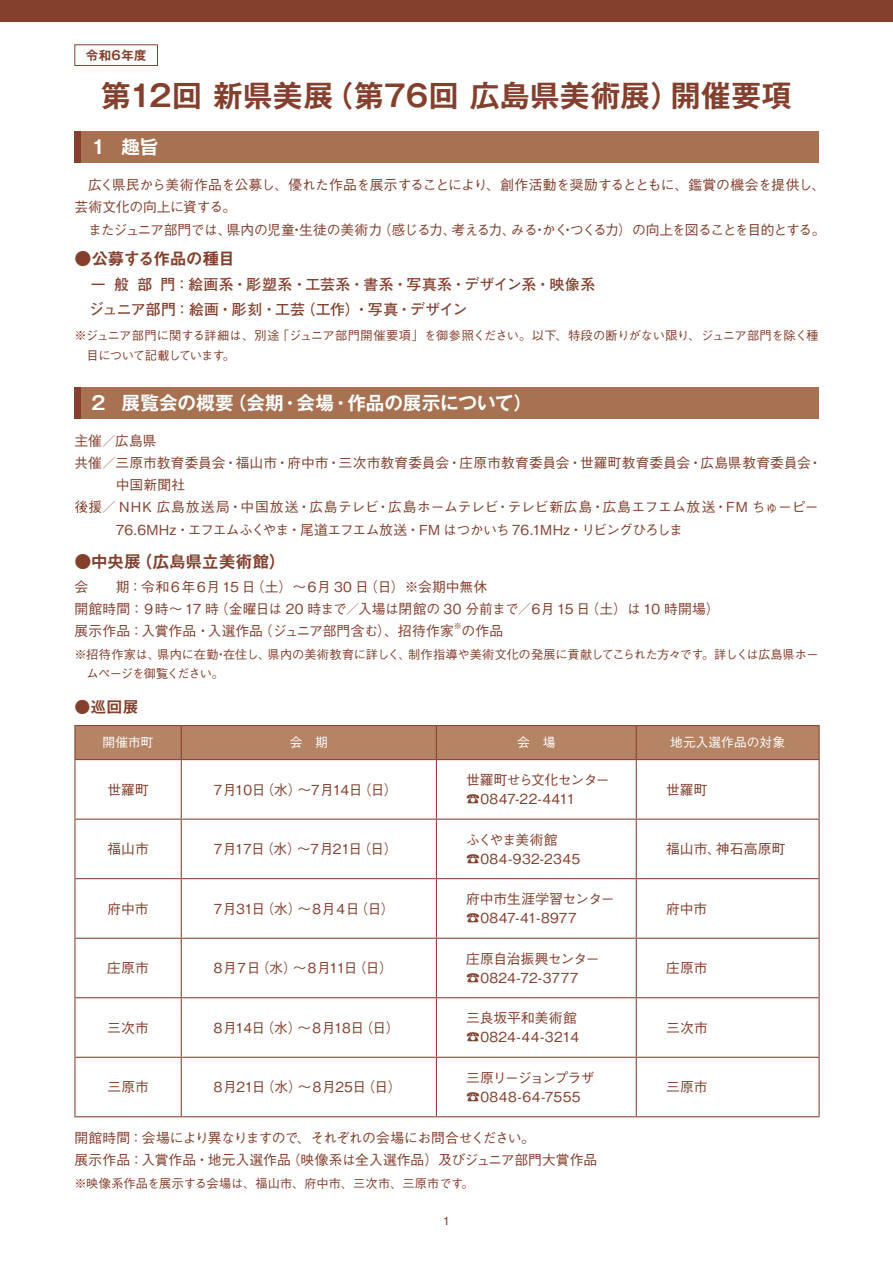
<style>
.page{position:relative;width:893px;height:1263px;background:#fff}
.page>*{position:absolute;margin:0;border:0;box-sizing:border-box;transform-origin:0 0}
.t1{font:700 29.7px "Gothic MB101 Pro De";letter-spacing:.01em;color:#843f2d}
.t2{font:700 18.6px "Gothic MB101 Pro De";color:#fff}
.t3{font:16.95px "Midashi Go Pro MB31";letter-spacing:-.02em;color:#843f2d}
.t4{font:16.95px "Midashi Go Pro MB31";letter-spacing:-.04em;color:#843f2d}
.t5{font:15.9px "Midashi Go Pro MB31";color:#843f2d}
.t6{font:700 14.85px/25px "Futo Go B101 Pro";letter-spacing:.015em;color:#843f2d}
.t7{font:500 13.8px/19.2px "Gothic BBB Pro";letter-spacing:-.01em;color:#843f2d}
.t8{font:500 13.8px/22.4px "Gothic BBB Pro";letter-spacing:-.035em;color:#843f2d}
.t9{font:500 13.8px "Gothic BBB Pro";letter-spacing:-.07em;color:#843f2d}
.t10{font:500 13.8px "Gothic BBB Pro";letter-spacing:.035em;color:#843f2d}
.t11{font:500 13.8px "Gothic BBB Pro";letter-spacing:-.08em;color:#843f2d}
.t12{font:500 13.8px "Gothic BBB Pro";letter-spacing:-.045em;color:#843f2d}
.t13{font:500 13.8px/19.2px "Gothic BBB Pro";letter-spacing:-.05em;color:#843f2d}
.t14{font:500 13.8px/19.2px "Gothic BBB Pro";letter-spacing:.025em;color:#843f2d}
.t15{font:500 13.8px "Gothic BBB Pro";letter-spacing:-.04em;color:#843f2d}
.t16{font:500 13.8px "Gothic BBB Pro";letter-spacing:-.13em;color:#843f2d}
.t17{font:500 13.8px "Gothic BBB Pro";letter-spacing:-.135em;color:#843f2d}
.t18{font:500 13.8px "Gothic BBB Pro";letter-spacing:.01em;color:#843f2d}
.t19{font:500 12.75px "Gothic BBB Pro";color:#fff}
.t20{font:700 12.45px "Gothic MB101 Pro De";letter-spacing:.035em;color:#843f2d}
.t21{font:500 12.15px/19.2px "Gothic BBB Pro";letter-spacing:-.02em;color:#843f2d}
.t22{font:500 12.15px "Gothic BBB Pro";color:#843f2d}
.t23{font:11.7px "Helvetica LT Pro";color:#843f2d}
.t24{font:500 8.1px "Gothic BBB Pro";color:#843f2d}
</style>
<div class="page">
<div style="left:0;top:0;width:893px;height:21px;background:#843f2d"></div>
<div style="left:74px;top:44px;width:84px;height:22px;border:1px solid #843f2d"></div>
<div style="left:74px;top:131px;width:745px;height:32px;background:#a87151"></div>
<div style="left:74px;top:131px;width:7px;height:32px;background:#843f2d"></div>
<div style="left:74px;top:387px;width:745px;height:32px;background:#a87151"></div>
<div style="left:74px;top:387px;width:7px;height:32px;background:#843f2d"></div>
<div style="left:75px;top:726px;width:744px;height:33px;background:#b48465"></div>
<hr style="left:74px;top:725px;width:107px;height:1px;background:#843f2d">
<hr style="left:74px;top:726px;width:1px;height:33px;background:#843f2d">
<hr style="left:181px;top:725px;width:255px;height:1px;background:#843f2d">
<hr style="left:181px;top:726px;width:1px;height:33px;background:#843f2d">
<hr style="left:436px;top:725px;width:200px;height:1px;background:#843f2d">
<hr style="left:436px;top:726px;width:1px;height:33px;background:#843f2d">
<hr style="left:636px;top:725px;width:184px;height:1px;background:#843f2d">
<hr style="left:636px;top:726px;width:1px;height:33px;background:#843f2d">
<hr style="left:819px;top:726px;width:1px;height:33px;background:#843f2d">
<hr style="left:74px;top:759px;width:107px;height:1px;background:#843f2d">
<hr style="left:74px;top:760px;width:1px;height:59px;background:#843f2d">
<hr style="left:181px;top:759px;width:255px;height:1px;background:#843f2d">
<hr style="left:181px;top:760px;width:1px;height:59px;background:#843f2d">
<hr style="left:436px;top:759px;width:200px;height:1px;background:#843f2d">
<hr style="left:436px;top:760px;width:1px;height:59px;background:#843f2d">
<hr style="left:636px;top:759px;width:184px;height:1px;background:#843f2d">
<hr style="left:636px;top:760px;width:1px;height:59px;background:#843f2d">
<hr style="left:819px;top:760px;width:1px;height:59px;background:#843f2d">
<hr style="left:74px;top:819px;width:107px;height:1px;background:#843f2d">
<hr style="left:74px;top:820px;width:1px;height:58px;background:#843f2d">
<hr style="left:181px;top:819px;width:255px;height:1px;background:#843f2d">
<hr style="left:181px;top:820px;width:1px;height:58px;background:#843f2d">
<hr style="left:436px;top:819px;width:200px;height:1px;background:#843f2d">
<hr style="left:436px;top:820px;width:1px;height:58px;background:#843f2d">
<hr style="left:636px;top:819px;width:184px;height:1px;background:#843f2d">
<hr style="left:636px;top:820px;width:1px;height:58px;background:#843f2d">
<hr style="left:819px;top:820px;width:1px;height:58px;background:#843f2d">
<hr style="left:74px;top:878px;width:107px;height:1px;background:#843f2d">
<hr style="left:74px;top:879px;width:1px;height:59px;background:#843f2d">
<hr style="left:181px;top:878px;width:255px;height:1px;background:#843f2d">
<hr style="left:181px;top:879px;width:1px;height:59px;background:#843f2d">
<hr style="left:436px;top:878px;width:200px;height:1px;background:#843f2d">
<hr style="left:436px;top:879px;width:1px;height:59px;background:#843f2d">
<hr style="left:636px;top:878px;width:184px;height:1px;background:#843f2d">
<hr style="left:636px;top:879px;width:1px;height:59px;background:#843f2d">
<hr style="left:819px;top:879px;width:1px;height:59px;background:#843f2d">
<hr style="left:74px;top:938px;width:107px;height:1px;background:#843f2d">
<hr style="left:74px;top:939px;width:1px;height:58px;background:#843f2d">
<hr style="left:181px;top:938px;width:255px;height:1px;background:#843f2d">
<hr style="left:181px;top:939px;width:1px;height:58px;background:#843f2d">
<hr style="left:436px;top:938px;width:200px;height:1px;background:#843f2d">
<hr style="left:436px;top:939px;width:1px;height:58px;background:#843f2d">
<hr style="left:636px;top:938px;width:184px;height:1px;background:#843f2d">
<hr style="left:636px;top:939px;width:1px;height:58px;background:#843f2d">
<hr style="left:819px;top:939px;width:1px;height:58px;background:#843f2d">
<hr style="left:74px;top:997px;width:107px;height:1px;background:#843f2d">
<hr style="left:74px;top:998px;width:1px;height:59px;background:#843f2d">
<hr style="left:181px;top:997px;width:255px;height:1px;background:#843f2d">
<hr style="left:181px;top:998px;width:1px;height:59px;background:#843f2d">
<hr style="left:436px;top:997px;width:200px;height:1px;background:#843f2d">
<hr style="left:436px;top:998px;width:1px;height:59px;background:#843f2d">
<hr style="left:636px;top:997px;width:184px;height:1px;background:#843f2d">
<hr style="left:636px;top:998px;width:1px;height:59px;background:#843f2d">
<hr style="left:819px;top:998px;width:1px;height:59px;background:#843f2d">
<hr style="left:74px;top:1057px;width:107px;height:1px;background:#843f2d">
<hr style="left:74px;top:1058px;width:1px;height:58px;background:#843f2d">
<hr style="left:181px;top:1057px;width:255px;height:1px;background:#843f2d">
<hr style="left:181px;top:1058px;width:1px;height:58px;background:#843f2d">
<hr style="left:436px;top:1057px;width:200px;height:1px;background:#843f2d">
<hr style="left:436px;top:1058px;width:1px;height:58px;background:#843f2d">
<hr style="left:636px;top:1057px;width:184px;height:1px;background:#843f2d">
<hr style="left:636px;top:1058px;width:1px;height:58px;background:#843f2d">
<hr style="left:819px;top:1058px;width:1px;height:58px;background:#843f2d">
<hr style="left:74px;top:1116px;width:107px;height:1px;background:#843f2d">
<hr style="left:181px;top:1116px;width:255px;height:1px;background:#843f2d">
<hr style="left:436px;top:1116px;width:200px;height:1px;background:#843f2d">
<hr style="left:636px;top:1116px;width:184px;height:1px;background:#843f2d">
<p class="t20" style="left:86px;top:45px;width:62px">令和6年度</p>
<h1 class="t1" style="left:101px;top:71px;width:692px">第12回 新県美展（第76回 広島県美術展）開催要項</h1>
<h2 class="t2" style="left:89px;top:132px;width:71px">１ 趣旨</h2>
<p class="t8" style="left:74px;top:172px;width:752px;text-indent:14px">広く県民から美術作品を公募し、優れた作品を展示することにより、創作活動を奨励するとともに、鑑賞の機会を提供し、芸術文化の向上に資する。</p>
<p class="t9" style="left:88px;top:218px;width:739px">またジュニア部門では、県内の児童・生徒の美術力（感じる力、考える力、みる・かく・つくる力）の向上を図ることを目的とする。</p>
<p class="t4" style="left:74px;top:245px;width:162px">●公募する作品の種目</p>
<p class="t6" style="left:74px;top:270px;width:522px;text-indent:16px">一般部門：絵画系・彫塑系・工芸系・書系・写真系・デザイン系・映像系　ジュニア部門：絵画・彫刻・工芸（工作）・写真・デザイン</p>
<p class="t21" style="left:87px;top:325px;width:733px;text-indent:-12px">※ジュニア部門に関する詳細は、別途「ジュニア部門開催要項」を御参照ください。以下、特段の断りがない限り、ジュニア部門を除く種目について記載しています。</p>
<h2 class="t2" style="left:89px;top:387px;width:444px">２ 展覧会の概要（会期・会場・作品の展示について）</h2>
<p class="t7" style="left:74px;top:429px;width:84px">主催／広島県</p>
<p class="t7" style="left:74px;top:451px;width:749px">共催／三原市教育委員会・福山市・府中市・三次市教育委員会・庄原市教育委員会・世羅町教育委員会・広島県教育委員会・</p>
<p class="t7" style="left:116px;top:474px;width:71px">中国新聞社</p>
<p class="t10" style="left:74px;top:496px;width:746px">後援／ NHK 広島放送局・中国放送・広島テレビ・広島ホームテレビ・テレビ新広島・広島エフエム放送・FM ちゅーピー</p>
<p class="t12" style="left:116px;top:518px;width:568px">76.6MHz・エフエムふくやま・尾道エフエム放送・FM はつかいち 76.1MHz・リビングひろしま</p>
<p class="t3" style="left:74px;top:548px;width:213px">●中央展（広島県立美術館）</p>
<p class="t7" style="left:74px;top:573px;width:647px;line-height:22.4px">会　　期：令和６年６月 15 日（土）～６月 30 日（日）※会期中無休<br>開館時間：９時～ 17 時（金曜日は 20 時まで／入場は閉館の 30 分前まで／６月 15 日（土）は 10 時開場）展示作品：入賞作品・入選作品（ジュニア部門含む）、招待作家</p>
<p class="t24" style="left:454px;top:620px;width:10px">※</p>
<p class="t7" style="left:462px;top:620px;width:43px">の作品</p>
<p class="t21" style="left:87px;top:644px;width:733px;text-indent:-12px">※招待作家は、県内に在勤・在住し、県内の美術教育に詳しく、制作指導や美術文化の発展に貢献してこられた方々です。詳しくは広島県ホームページを御覧ください。</p>
<p class="t5" style="left:74px;top:694px;width:66px">●巡回展</p>
<p class="t19" style="left:103px;top:732px;width:53px">開催市町</p>
<p class="t19" style="left:290px;top:732px;width:40px">会　期</p>
<p class="t19" style="left:517px;top:732px;width:40px">会　場</p>
<p class="t19" style="left:670px;top:732px;width:116px">地元入選作品の対象</p>
<p class="t7" style="left:107px;top:778px;width:43px">世羅町</p>
<p class="t11" style="left:211px;top:778px;width:188px">７月10日（水）～７月14日（日）</p>
<p class="t13" style="left:466px;top:768px;width:145px">世羅町せら文化センター☎0847-22-4411</p>
<p class="t7" style="left:666px;top:778px;width:43px">世羅町</p>
<p class="t7" style="left:107px;top:838px;width:43px">福山市</p>
<p class="t11" style="left:211px;top:838px;width:188px">７月17日（水）～７月21日（日）</p>
<p class="t14" style="left:466px;top:828px;width:116px">ふくやま美術館☎084-932-2345</p>
<p class="t18" style="left:666px;top:838px;width:121px">福山市、神石高原町</p>
<p class="t7" style="left:107px;top:897px;width:43px">府中市</p>
<p class="t16" style="left:211px;top:897px;width:185px">７月31日（水）～８月４日（日）</p>
<p class="t7" style="left:466px;top:888px;width:150px">府中市生涯学習センター☎0847-41-8977</p>
<p class="t7" style="left:666px;top:897px;width:43px">府中市</p>
<p class="t7" style="left:107px;top:957px;width:43px">庄原市</p>
<p class="t17" style="left:211px;top:957px;width:183px">８月７日（水）～８月11日（日）</p>
<p class="t7" style="left:466px;top:947px;width:135px">庄原自治振興センター☎0824-72-3777</p>
<p class="t7" style="left:666px;top:957px;width:43px">庄原市</p>
<p class="t7" style="left:107px;top:1016px;width:43px">三次市</p>
<p class="t11" style="left:211px;top:1016px;width:190px">８月14日（水）～８月18日（日）</p>
<p class="t7" style="left:466px;top:1007px;width:114px">三良坂平和美術館☎0824-44-3214</p>
<p class="t7" style="left:666px;top:1016px;width:43px">三次市</p>
<p class="t7" style="left:107px;top:1076px;width:43px">三原市</p>
<p class="t15" style="left:211px;top:1076px;width:192px">８月21日（水）～８月25日（日）</p>
<p class="t7" style="left:466px;top:1066px;width:130px">三原リージョンプラザ☎0848-64-7555</p>
<p class="t7" style="left:666px;top:1076px;width:43px">三原市</p>
<p class="t7" style="left:74px;top:1125px;width:524px;line-height:22.4px">開館時間：会場により異なりますので、それぞれの会場にお問合せください。<br>展示作品：入賞作品・地元入選作品（映像系は全入選作品）及びジュニア部門大賞作品</p>
<p class="t22" style="left:74px;top:1174px;width:401px">※映像系作品を展示する会場は、福山市、府中市、三次市、三原市です。</p>
<p class="t23" style="left:443px;top:1214px;width:8px">1</p>
</div>
